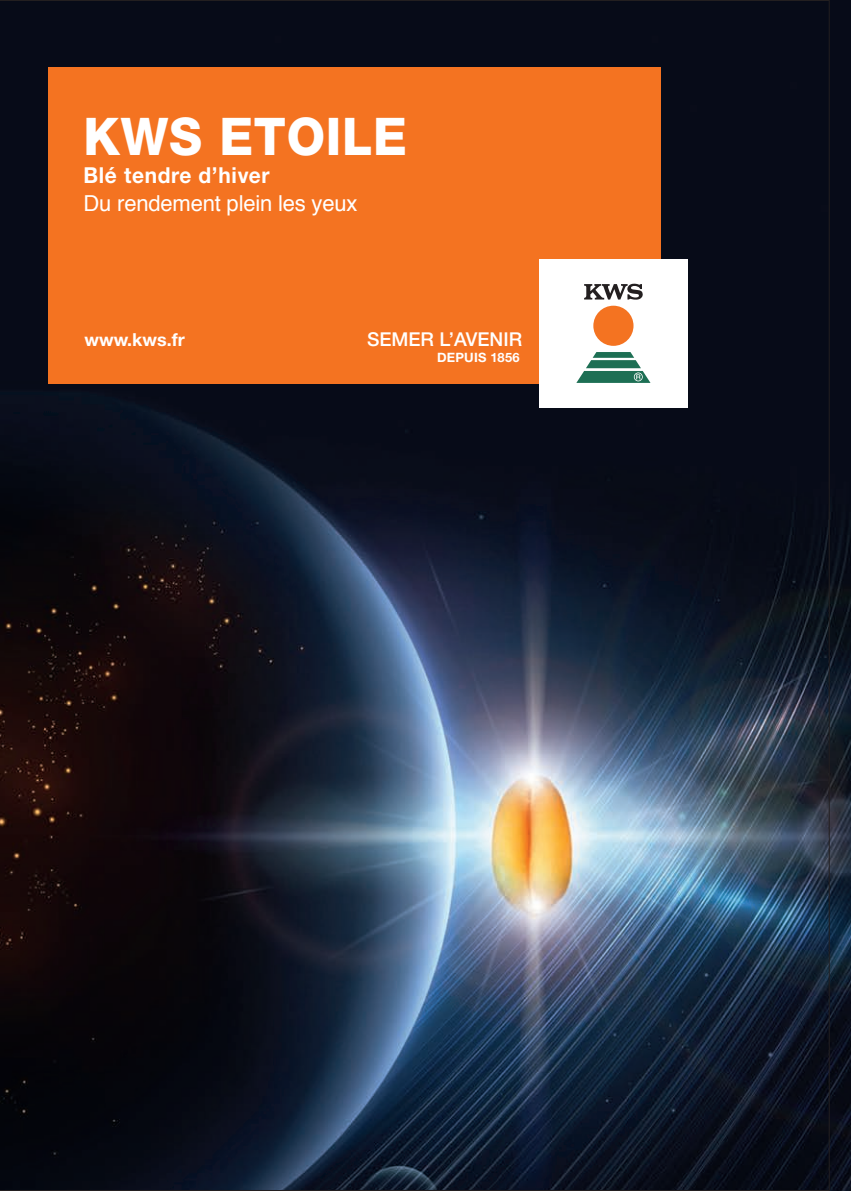
<style>
.page{position:relative;width:851px;height:1191px;background:#fff}
.page>*{position:absolute;margin:0;border:0;box-sizing:border-box;transform-origin:0 0}
.t1{font:800 52px "Helvetica Neue CE";letter-spacing:.015em;color:#fff;scale:.95 1}
.t2{font:22px "Helvetica";letter-spacing:-.01em;color:#fff}
.t3{font:700 22px "Helvetica Neue CE";letter-spacing:.03em;color:#fff;scale:.95 1}
.t4{font:500 19.2px "Helvetica Neue CE";color:#fff}
.t5{font:700 18px "Helvetica Neue CE";color:#fff}
.t6{font:700 13px "Helvetica Neue CE";letter-spacing:.015em;color:#fff}
</style>
<div class="page">
<img style="left:829px;top:0;width:21px;height:1191px">
<img style="left:0;top:0;width:829px;height:1191px">
<div style="left:48px;top:67px;width:612px;height:316px;background:#f47321"></div>
<div style="left:539px;top:259px;width:148px;height:148px;background:#fff"></div>
<svg style="left:576px;top:352px;width:74px;height:31px"></svg>
<div style="left:593px;top:306px;width:40px;height:40px;background:#f47321;border-radius:50%"></div>
<svg style="left:584px;top:284px;width:59px;height:16px"></svg>
<h1 class="t1" style="left:84px;top:105px;width:342px">KWS ETOILE</h1>
<p class="t3" style="left:84px;top:162px;width:197px">Blé tendre d’hiver</p>
<p class="t2" style="left:84px;top:187px;width:275px">Du rendement plein les yeux</p>
<p class="t5" style="left:84px;top:328px;width:102px">www.kws.fr</p>
<p class="t4" style="left:367px;top:328px;width:157px">SEMER L’AVENIR</p>
<p class="t6" style="left:437px;top:349px;width:84px">DEPUIS 1856</p>
</div>
